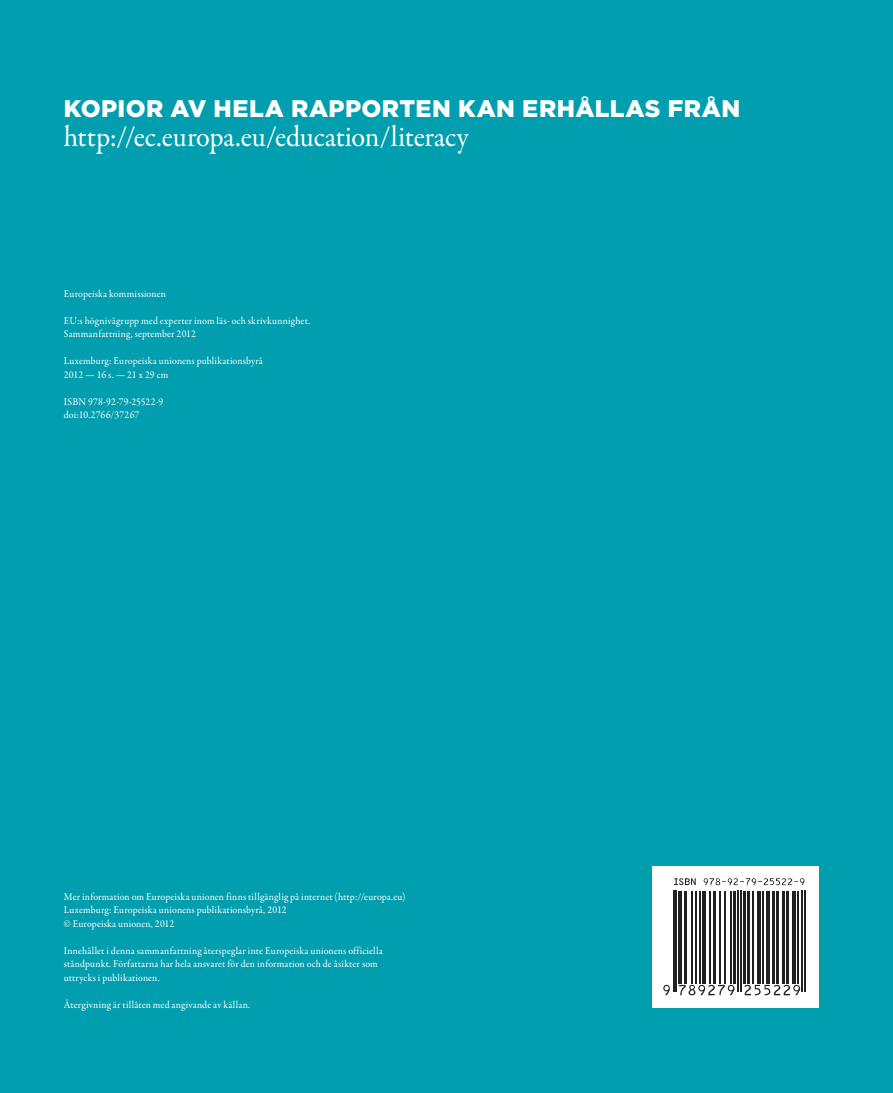
<style>
.page{position:relative;width:893px;height:1093px;background:#009eae}
.page>*{position:absolute;margin:0;border:0;box-sizing:border-box;transform-origin:0 0}
.t1{font:30px "Garamond Premr Pro";letter-spacing:-.01em;color:#fff;scale:.95 1}
.t2{font:900 24px "Gotham";letter-spacing:.015em;color:#fff}
.t3{font:10.5px/13.5px "Garamond Premr Pro";letter-spacing:.015em;color:#fff;scale:.95 1}
</style>
<div class="page">
<div style="left:652px;top:866px;width:167px;height:142px;background:#fff"></div>
<hr style="left:673px;top:891px;width:1px;height:101px;background:#231f20">
<hr style="left:676px;top:891px;width:1px;height:101px;background:#231f20">
<hr style="left:678px;top:891px;width:4px;height:93px;background:#231f20">
<hr style="left:684px;top:891px;width:3px;height:93px;background:#231f20">
<hr style="left:691px;top:891px;width:1px;height:93px;background:#231f20">
<hr style="left:695px;top:891px;width:1px;height:93px;background:#231f20">
<hr style="left:699px;top:891px;width:2px;height:93px;background:#231f20">
<hr style="left:702px;top:891px;width:4px;height:93px;background:#231f20">
<hr style="left:709px;top:891px;width:1px;height:93px;background:#231f20">
<hr style="left:713px;top:891px;width:3px;height:93px;background:#231f20">
<hr style="left:719px;top:891px;width:1px;height:93px;background:#231f20">
<hr style="left:725px;top:891px;width:1px;height:93px;background:#231f20">
<hr style="left:730px;top:891px;width:1px;height:93px;background:#231f20">
<hr style="left:733px;top:891px;width:2px;height:93px;background:#231f20">
<hr style="left:737px;top:891px;width:1px;height:101px;background:#231f20">
<hr style="left:740px;top:891px;width:1px;height:101px;background:#231f20">
<hr style="left:743px;top:891px;width:2px;height:93px;background:#231f20">
<hr style="left:747px;top:891px;width:3px;height:93px;background:#231f20">
<hr style="left:752px;top:891px;width:2px;height:93px;background:#231f20">
<hr style="left:757px;top:891px;width:4px;height:93px;background:#231f20">
<hr style="left:762px;top:891px;width:1px;height:93px;background:#231f20">
<hr style="left:766px;top:891px;width:4px;height:93px;background:#231f20">
<hr style="left:772px;top:891px;width:3px;height:93px;background:#231f20">
<hr style="left:776px;top:891px;width:3px;height:93px;background:#231f20">
<hr style="left:782px;top:891px;width:2px;height:93px;background:#231f20">
<hr style="left:786px;top:891px;width:3px;height:93px;background:#231f20">
<svg style="left:792px;top:891px;width:3px;height:93px"></svg>
<hr style="left:797px;top:891px;width:1px;height:93px;background:#231f20">
<hr style="left:801px;top:891px;width:1px;height:101px;background:#231f20">
<hr style="left:804px;top:891px;width:1px;height:101px;background:#231f20">
<svg style="left:674px;top:878px;width:22px;height:7px"></svg>
<svg style="left:703px;top:878px;width:101px;height:7px"></svg>
<svg style="left:663px;top:985px;width:7px;height:10px"></svg>
<svg style="left:679px;top:985px;width:56px;height:10px"></svg>
<svg style="left:744px;top:985px;width:56px;height:10px"></svg>
<h2 class="t2" style="left:64px;top:92px;width:678px">KOPIOR AV HELA RAPPORTEN KAN ERHÅLLAS FRÅN</h2>
<h1 class="t1" style="left:64px;top:118px;width:428px">http://ec.europa.eu/education/literacy</h1>
<p class="t3" style="left:64px;top:287px;width:109px">Europeiska kommissionen</p>
<p class="t3" style="left:64px;top:314px;width:261px">EU:s högnivågrupp med experter inom läs- och skrivkunnighet.<br>Sammanfattning, september 2012</p>
<p class="t3" style="left:64px;top:354px;width:211px">Luxemburg: Europeiska unionens publikationsbyrå<br>2012 — 16 s. — 21 x 29 cm</p>
<p class="t3" style="left:64px;top:395px;width:106px">ISBN 978-92-79-25522-9 doi:10.2766/37267</p>
<p class="t3" style="left:64px;top:890px;width:361px">Mer information om Europeiska unionen finns tillgänglig på internet (http://europa.eu)<br>Luxemburg: Europeiska unionens publikationsbyrå, 2012<br>© Europeiska unionen, 2012</p>
<p class="t3" style="left:64px;top:944px;width:337px">Innehållet i denna sammanfattning återspeglar inte Europeiska unionens officiella ståndpunkt. Författarna har hela ansvaret för den information och de åsikter som uttrycks i publikationen.</p>
<p class="t3" style="left:64px;top:998px;width:198px">Återgivning är tillåten med angivande av källan.</p>
</div>
